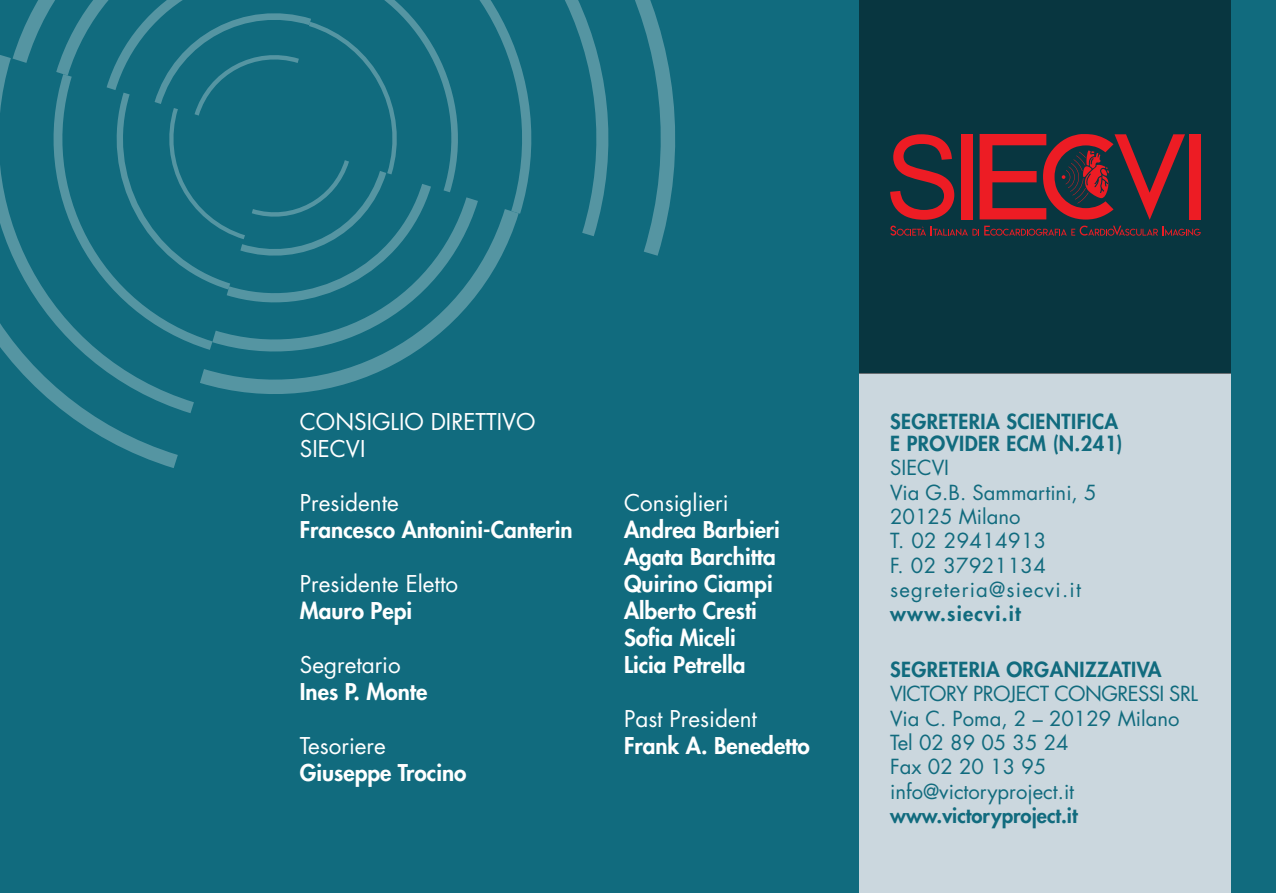
<style>
.page{position:relative;width:1276px;height:893px;background:#116b7e}
.page>*{position:absolute;margin:0;border:0;box-sizing:border-box;transform-origin:0 0}
.t1{font:800 22.5px "Futura";color:#fff}
.t2{font:22.5px/27px "Futura";color:#fff}
.t3{font:20.25px "Futura";color:#116b7e}
.t4{font:800 20.25px "Futura";letter-spacing:.02em;color:#116b7e}
.t5{font:20.25px "Futura";letter-spacing:-.03em;color:#116b7e}
.t6{font:20.25px "Futura";letter-spacing:.02em;color:#116b7e}
.t7{font:800 20.25px "Futura";color:#116b7e}
.t8{font:20.25px "Futura";letter-spacing:.06em;color:#116b7e}
.t9{font:800 20.25px "Futura";letter-spacing:.06em;color:#116b7e}
</style>
<div class="page">
<div style="left:859px;top:373px;width:372px;height:520px;background:#cbd7de"></div>
<div style="left:859px;top:0;width:372px;height:373px;background:#083640"></div>
<svg style="left:890px;top:226px;width:310px;height:10px"></svg>
<div style="left:961px;top:134px;width:11px;height:85px;background:#ed1c24"></div>
<div style="left:1189px;top:134px;width:12px;height:85px;background:#ed1c24"></div>
<svg style="left:890px;top:134px;width:64px;height:86px"></svg>
<svg style="left:979px;top:134px;width:206px;height:86px"></svg>
<svg style="left:0;top:55px;width:184px;height:413px"></svg>
<svg style="left:184px;top:272px;width:308px;height:141px"></svg>
<svg style="left:1px;top:0;width:475px;height:316px"></svg>
<svg style="left:337px;top:0;width:18px;height:224px"></svg>
<svg style="left:355px;top:0;width:16px;height:250px"></svg>
<svg style="left:371px;top:0;width:304px;height:272px"></svg>
<p class="t2" style="left:300px;top:408px;width:237px">CONSIGLIO DIRETTIVO<br>SIECVI</p>
<p class="t2" style="left:300px;top:489px;width:101px">Presidente</p>
<p class="t1" style="left:300px;top:515px;width:274px">Francesco Antonini-Canterin</p>
<p class="t2" style="left:300px;top:570px;width:160px">Presidente Eletto</p>
<p class="t1" style="left:300px;top:596px;width:114px">Mauro Pepi</p>
<p class="t2" style="left:300px;top:651px;width:102px">Segretario</p>
<p class="t1" style="left:300px;top:677px;width:129px">Ines P. Monte</p>
<p class="t2" style="left:300px;top:732px;width:87px">Tesoriere</p>
<p class="t1" style="left:300px;top:758px;width:168px">Giuseppe Trocino</p>
<p class="t2" style="left:624px;top:489px;width:106px">Consiglieri</p>
<p class="t1" style="left:624px;top:515px;width:157px">Andrea Barbieri</p>
<p class="t1" style="left:624px;top:542px;width:153px">Agata Barchitta</p>
<p class="t1" style="left:624px;top:569px;width:150px">Quirino Ciampi</p>
<p class="t1" style="left:624px;top:596px;width:134px">Alberto Cresti</p>
<p class="t1" style="left:624px;top:623px;width:113px">Sofia Miceli</p>
<p class="t1" style="left:624px;top:650px;width:123px">Licia Petrella</p>
<p class="t2" style="left:624px;top:705px;width:134px">Past President</p>
<p class="t1" style="left:624px;top:731px;width:187px">Frank A. Benedetto</p>
<p class="t4" style="left:890px;top:408px;width:230px">SEGRETERIA SCIENTIFICA</p>
<p class="t4" style="left:890px;top:430px;width:234px">E PROVIDER ECM (N.241)</p>
<p class="t3" style="left:890px;top:454px;width:60px">SIECVI</p>
<p class="t3" style="left:890px;top:478px;width:208px">Via G.B. Sammartini, 5</p>
<p class="t3" style="left:890px;top:503px;width:132px">20125 Milano</p>
<p class="t6" style="left:890px;top:527px;width:158px">T. 02 29414913</p>
<p class="t6" style="left:890px;top:551px;width:157px">F. 02 37921134</p>
<p class="t8" style="left:890px;top:576px;width:192px">segreteria@siecvi.it</p>
<p class="t9" style="left:890px;top:600px;width:132px">www.siecvi.it</p>
<p class="t4" style="left:890px;top:656px;width:273px">SEGRETERIA ORGANIZZATIVA</p>
<p class="t5" style="left:890px;top:680px;width:309px">VICTORY PROJECT CONGRESSI SRL</p>
<p class="t3" style="left:890px;top:704px;width:291px">Via C. Poma, 2 – 20129 Milano</p>
<p class="t3" style="left:890px;top:729px;width:180px">Tel 02 89 05 35 24</p>
<p class="t3" style="left:890px;top:753px;width:158px">Fax 02 20 13 95</p>
<p class="t3" style="left:890px;top:777px;width:185px">info@victoryproject.it</p>
<p class="t7" style="left:890px;top:802px;width:189px">www.victoryproject.it</p>
</div>
